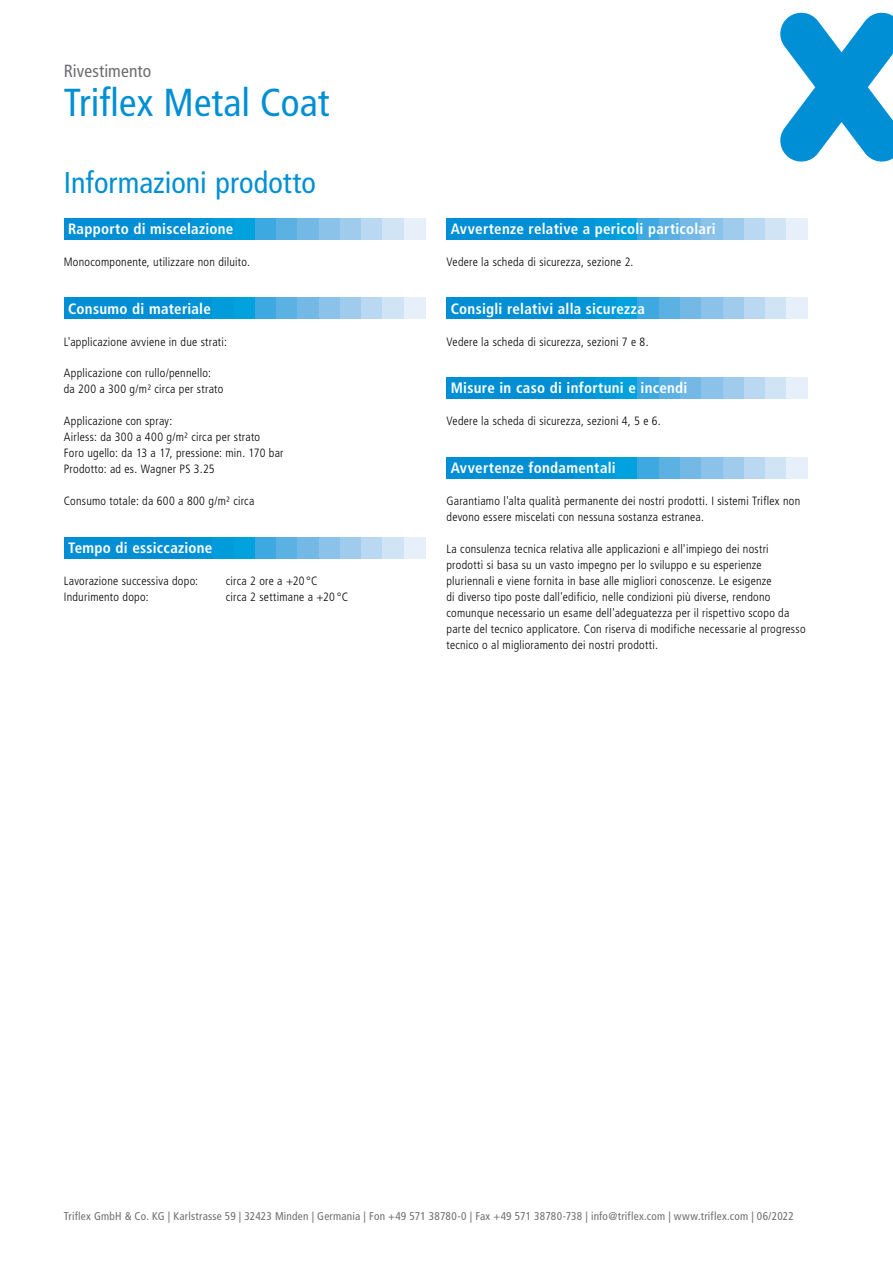
<style>
.page{position:relative;width:893px;height:1263px;background:#fff}
.page>*{position:absolute;margin:0;border:0;box-sizing:border-box;transform-origin:0 0}
.t1{font:condensed 39px "Frutiger LT Pro";color:#008fd5}
.t2{font:condensed 30px "Frutiger LT Pro";letter-spacing:.005em;color:#008fd5}
.t3{font:condensed 17.55px "Frutiger LT Pro";letter-spacing:.005em;color:#6d6e71}
.t4{font:700 condensed 15px "Frutiger LT Pro";letter-spacing:.02em;color:#fff}
.t5{font:300 condensed 12px/15.9px "Frutiger LT Pro";letter-spacing:.02em;color:#000}
.t6{font:condensed 11.25px "Frutiger LT Pro";letter-spacing:.02em;color:#6d6e71}
</style>
<div class="page">
<svg style="left:780px;top:13px;width:113px;height:149px"></svg>
<div style="left:64px;top:218px;width:127px;height:21px;background:#008fd5"></div>
<div style="left:191px;top:218px;width:22px;height:21px;background:#0095d7"></div>
<div style="left:213px;top:218px;width:21px;height:21px;background:#009bda"></div>
<div style="left:234px;top:218px;width:21px;height:21px;background:#00a2dd"></div>
<div style="left:255px;top:218px;width:21px;height:21px;background:#3da9e0"></div>
<div style="left:276px;top:218px;width:22px;height:21px;background:#5cb1e3"></div>
<div style="left:298px;top:218px;width:21px;height:21px;background:#74b9e6"></div>
<div style="left:319px;top:218px;width:21px;height:21px;background:#8ac2ea"></div>
<div style="left:340px;top:218px;width:21px;height:21px;background:#9fcbed"></div>
<div style="left:361px;top:218px;width:22px;height:21px;background:#bad8f1"></div>
<div style="left:383px;top:218px;width:21px;height:21px;background:#d1e4f6"></div>
<div style="left:404px;top:218px;width:21px;height:21px;background:#e7f0fa"></div>
<div style="left:64px;top:298px;width:127px;height:21px;background:#008fd5"></div>
<div style="left:191px;top:298px;width:22px;height:21px;background:#0095d7"></div>
<div style="left:213px;top:298px;width:21px;height:21px;background:#009bda"></div>
<div style="left:234px;top:298px;width:21px;height:21px;background:#00a2dd"></div>
<div style="left:255px;top:298px;width:21px;height:21px;background:#3da9e0"></div>
<div style="left:276px;top:298px;width:22px;height:21px;background:#5cb1e3"></div>
<div style="left:298px;top:298px;width:21px;height:21px;background:#74b9e6"></div>
<div style="left:319px;top:298px;width:21px;height:21px;background:#8ac2ea"></div>
<div style="left:340px;top:298px;width:21px;height:21px;background:#9fcbed"></div>
<div style="left:361px;top:298px;width:22px;height:21px;background:#bad8f1"></div>
<div style="left:383px;top:298px;width:21px;height:21px;background:#d1e4f6"></div>
<div style="left:404px;top:298px;width:21px;height:21px;background:#e7f0fa"></div>
<div style="left:64px;top:537px;width:127px;height:21px;background:#008fd5"></div>
<div style="left:191px;top:537px;width:22px;height:21px;background:#0095d7"></div>
<div style="left:213px;top:537px;width:21px;height:21px;background:#009bda"></div>
<div style="left:234px;top:537px;width:21px;height:21px;background:#00a2dd"></div>
<div style="left:255px;top:537px;width:21px;height:21px;background:#3da9e0"></div>
<div style="left:276px;top:537px;width:22px;height:21px;background:#5cb1e3"></div>
<div style="left:298px;top:537px;width:21px;height:21px;background:#74b9e6"></div>
<div style="left:319px;top:537px;width:21px;height:21px;background:#8ac2ea"></div>
<div style="left:340px;top:537px;width:21px;height:21px;background:#9fcbed"></div>
<div style="left:361px;top:537px;width:22px;height:21px;background:#bad8f1"></div>
<div style="left:383px;top:537px;width:21px;height:21px;background:#d1e4f6"></div>
<div style="left:404px;top:537px;width:21px;height:21px;background:#e7f0fa"></div>
<div style="left:446px;top:218px;width:128px;height:21px;background:#008fd5"></div>
<div style="left:574px;top:218px;width:21px;height:21px;background:#0095d7"></div>
<div style="left:595px;top:218px;width:22px;height:21px;background:#009bda"></div>
<div style="left:617px;top:218px;width:21px;height:21px;background:#00a2dd"></div>
<div style="left:638px;top:218px;width:21px;height:21px;background:#3da9e0"></div>
<div style="left:659px;top:218px;width:21px;height:21px;background:#5cb1e3"></div>
<div style="left:680px;top:218px;width:22px;height:21px;background:#74b9e6"></div>
<div style="left:702px;top:218px;width:21px;height:21px;background:#8ac2ea"></div>
<div style="left:723px;top:218px;width:21px;height:21px;background:#9fcbed"></div>
<div style="left:744px;top:218px;width:21px;height:21px;background:#bad8f1"></div>
<div style="left:765px;top:218px;width:22px;height:21px;background:#d1e4f6"></div>
<div style="left:787px;top:218px;width:21px;height:21px;background:#e7f0fa"></div>
<div style="left:446px;top:298px;width:128px;height:21px;background:#008fd5"></div>
<div style="left:574px;top:298px;width:21px;height:21px;background:#0095d7"></div>
<div style="left:595px;top:298px;width:22px;height:21px;background:#009bda"></div>
<div style="left:617px;top:298px;width:21px;height:21px;background:#00a2dd"></div>
<div style="left:638px;top:298px;width:21px;height:21px;background:#3da9e0"></div>
<div style="left:659px;top:298px;width:21px;height:21px;background:#5cb1e3"></div>
<div style="left:680px;top:298px;width:22px;height:21px;background:#74b9e6"></div>
<div style="left:702px;top:298px;width:21px;height:21px;background:#8ac2ea"></div>
<div style="left:723px;top:298px;width:21px;height:21px;background:#9fcbed"></div>
<div style="left:744px;top:298px;width:21px;height:21px;background:#bad8f1"></div>
<div style="left:765px;top:298px;width:22px;height:21px;background:#d1e4f6"></div>
<div style="left:787px;top:298px;width:21px;height:21px;background:#e7f0fa"></div>
<div style="left:446px;top:377px;width:128px;height:22px;background:#008fd5"></div>
<div style="left:574px;top:377px;width:21px;height:22px;background:#0095d7"></div>
<div style="left:595px;top:377px;width:22px;height:22px;background:#009bda"></div>
<div style="left:617px;top:377px;width:21px;height:22px;background:#00a2dd"></div>
<div style="left:638px;top:377px;width:21px;height:22px;background:#3da9e0"></div>
<div style="left:659px;top:377px;width:21px;height:22px;background:#5cb1e3"></div>
<div style="left:680px;top:377px;width:22px;height:22px;background:#74b9e6"></div>
<div style="left:702px;top:377px;width:21px;height:22px;background:#8ac2ea"></div>
<div style="left:723px;top:377px;width:21px;height:22px;background:#9fcbed"></div>
<div style="left:744px;top:377px;width:21px;height:22px;background:#bad8f1"></div>
<div style="left:765px;top:377px;width:22px;height:22px;background:#d1e4f6"></div>
<div style="left:787px;top:377px;width:21px;height:22px;background:#e7f0fa"></div>
<div style="left:446px;top:457px;width:128px;height:21px;background:#008fd5"></div>
<div style="left:574px;top:457px;width:21px;height:21px;background:#0095d7"></div>
<div style="left:595px;top:457px;width:22px;height:21px;background:#009bda"></div>
<div style="left:617px;top:457px;width:21px;height:21px;background:#00a2dd"></div>
<div style="left:638px;top:457px;width:21px;height:21px;background:#3da9e0"></div>
<div style="left:659px;top:457px;width:21px;height:21px;background:#5cb1e3"></div>
<div style="left:680px;top:457px;width:22px;height:21px;background:#74b9e6"></div>
<div style="left:702px;top:457px;width:21px;height:21px;background:#8ac2ea"></div>
<div style="left:723px;top:457px;width:21px;height:21px;background:#9fcbed"></div>
<div style="left:744px;top:457px;width:21px;height:21px;background:#bad8f1"></div>
<div style="left:765px;top:457px;width:22px;height:21px;background:#d1e4f6"></div>
<div style="left:787px;top:457px;width:21px;height:21px;background:#e7f0fa"></div>
<h3 class="t3" style="left:64px;top:61px;width:89px">Rivestimento</h3>
<h1 class="t1" style="left:64px;top:80px;width:267px">Triflex Metal Coat</h1>
<h2 class="t2" style="left:64px;top:165px;width:254px">Informazioni prodotto</h2>
<p class="t4" style="left:68px;top:220px;width:167px">Rapporto di miscelazione</p>
<p class="t5" style="left:64px;top:254px;width:188px">Monocomponente, utilizzare non diluito.</p>
<p class="t4" style="left:68px;top:299px;width:144px">Consumo di materiale</p>
<p class="t5" style="left:64px;top:334px;width:165px">L'applicazione avviene in due strati:</p>
<p class="t5" style="left:64px;top:365px;width:161px">Applicazione con rullo/pennello: da 200 a 300 g/m² circa per strato</p>
<p class="t5" style="left:64px;top:413px;width:221px">Applicazione con spray:<br>Airless: da 300 a 400 g/m² circa per strato<br>Foro ugello: da 13 a 17, pressione: min. 170 bar Prodotto: ad es. Wagner PS 3.25</p>
<p class="t5" style="left:64px;top:493px;width:192px">Consumo totale: da 600 a 800 g/m² circa</p>
<p class="t4" style="left:68px;top:539px;width:146px">Tempo di essiccazione</p>
<p class="t5" style="left:64px;top:573px;width:136px">Lavorazione successiva dopo:</p>
<p class="t5" style="left:226px;top:573px;width:93px">circa 2 ore a +20 °C</p>
<p class="t5" style="left:64px;top:589px;width:86px">Indurimento dopo:</p>
<p class="t5" style="left:226px;top:589px;width:124px">circa 2 settimane a +20 °C</p>
<p class="t4" style="left:451px;top:220px;width:267px">Avvertenze relative a pericoli particolari</p>
<p class="t5" style="left:446px;top:254px;width:188px">Vedere la scheda di sicurezza, sezione 2.</p>
<p class="t4" style="left:451px;top:299px;width:196px">Consigli relativi alla sicurezza</p>
<p class="t5" style="left:446px;top:334px;width:204px">Vedere la scheda di sicurezza, sezioni 7 e 8.</p>
<p class="t4" style="left:451px;top:379px;width:238px">Misure in caso di infortuni e incendi</p>
<p class="t5" style="left:446px;top:413px;width:216px">Vedere la scheda di sicurezza, sezioni 4, 5 e 6.</p>
<p class="t4" style="left:451px;top:459px;width:167px">Avvertenze fondamentali</p>
<p class="t5" style="left:446px;top:493px;width:355px">Garantiamo l'alta qualità permanente dei nostri prodotti. I sistemi Triflex non devono essere miscelati con nessuna sostanza estranea.</p>
<p class="t5" style="left:446px;top:541px;width:361px">La consulenza tecnica relativa alle applicazioni e all'impiego dei nostri prodotti si basa su un vasto impegno per lo sviluppo e su esperienze pluriennali e viene fornita in base alle migliori conoscenze. Le esigenze<br>di diverso tipo poste dall'edificio, nelle condizioni più diverse, rendono comunque necessario un esame dell'adeguatezza per il rispettivo scopo da parte del tecnico applicatore. Con riserva di modifiche necessarie al progresso tecnico o al miglioramento dei nostri prodotti.</p>
<p class="t6" style="left:64px;top:1210px;width:732px">Triflex GmbH &amp; Co. KG | Karlstrasse 59 | 32423 Minden | Germania | Fon +49 571 38780-0 | Fax +49 571 38780-738 | info@triflex.com | www.triflex.com | 06/2022</p>
</div>
